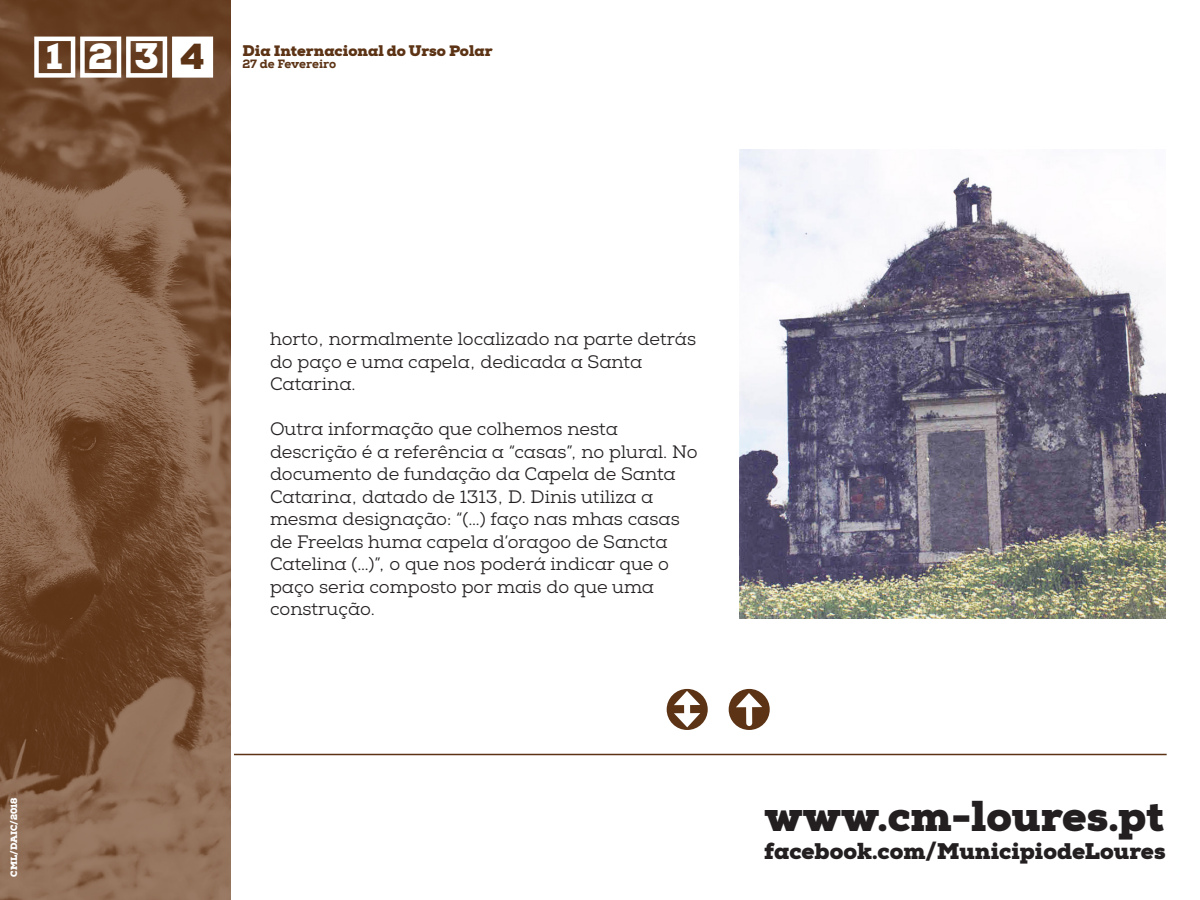
<style>
.page{position:relative;width:1200px;height:900px;background:#fff}
.page>*{position:absolute;margin:0;border:0;box-sizing:border-box;transform-origin:0 0}
.t1{font:900 42px "Nexa Slab";color:#231f20}
.t2{font:900 36px "Nexa Slab";color:#fff}
.t3{font:900 22.5px "Nexa Slab";color:#231f20}
.t4{font:18px/22.5px "Nexa Slab";color:#231f20}
.t5{font:900 15px "Nexa Slab";color:#5c3315}
.t6{font:800 12px "Nexa Slab";letter-spacing:-.005em;color:#5c3315}
.t7{font:900 9px "Nexa Slab";color:#fff}
.s1{color:#5c3315}
</style>
<div class="page">
<img style="left:0;top:0;width:231px;height:900px">
<div style="left:34px;top:37px;width:41px;height:41px;border:4px solid #fff"></div>
<div style="left:80px;top:37px;width:41px;height:41px;border:4px solid #fff"></div>
<div style="left:126px;top:37px;width:41px;height:41px;border:4px solid #fff"></div>
<div style="left:172px;top:37px;width:41px;height:41px;background:#fff;border:4px solid #fff"></div>
<hr style="left:234px;top:754px;width:933px;height:1px;background:#5c3315">
<div style="left:669px;top:691px;width:36px;height:37px;background:#5c3315;border-radius:50%"></div>
<div style="left:667px;top:689px;width:41px;height:41px;border:4px solid #5c3315;border-radius:50%"></div>
<div style="left:684px;top:700px;width:6px;height:18px;background:#fff"></div>
<svg style="left:674px;top:691px;width:26px;height:14px"></svg>
<svg style="left:674px;top:713px;width:26px;height:14px"></svg>
<div style="left:731px;top:691px;width:36px;height:37px;background:#5c3315;border-radius:50%"></div>
<div style="left:729px;top:689px;width:41px;height:41px;border:4px solid #5c3315;border-radius:50%"></div>
<div style="left:746px;top:702px;width:6px;height:21px;background:#fff"></div>
<svg style="left:736px;top:693px;width:26px;height:14px"></svg>
<img style="left:739px;top:149px;width:426px;height:470px">
<h2 class="t2" style="left:46px;top:34px;width:160px">1 23<span class="s1">4</span></h2>
<p class="t5" style="left:242px;top:41px;width:252px">Dia Internacional do Urso Polar</p>
<p class="t6" style="left:242px;top:56px;width:95px">27 de Fevereiro</p>
<p class="t7" style="left:8px;top:877px;width:81px;rotate:-90deg">CML/DAIC/2018</p>
<p class="t4" style="left:270px;top:328px;width:428px">horto, normalmente localizado na parte detrás do paço e uma capela, dedicada a Santa<br>Catarina.</p>
<p class="t4" style="left:270px;top:418px;width:429px">Outra informação que colhemos nesta descrição é a referência a “casas”, no plural. No documento de fundação da Capela de Santa Catarina, datado de 1313, D. Dinis utiliza a mesma designação: “(…) faço nas mhas casas de Freelas huma capela d’oragoo de Sancta Catelina (…)”, o que nos poderá indicar que o paço seria composto por mais do que uma construção.</p>
<h1 class="t1" style="left:765px;top:790px;width:401px">www.cm-loures.pt</h1>
<p class="t3" style="left:764px;top:837px;width:403px">facebook.com/MunicipiodeLoures</p>
</div>
